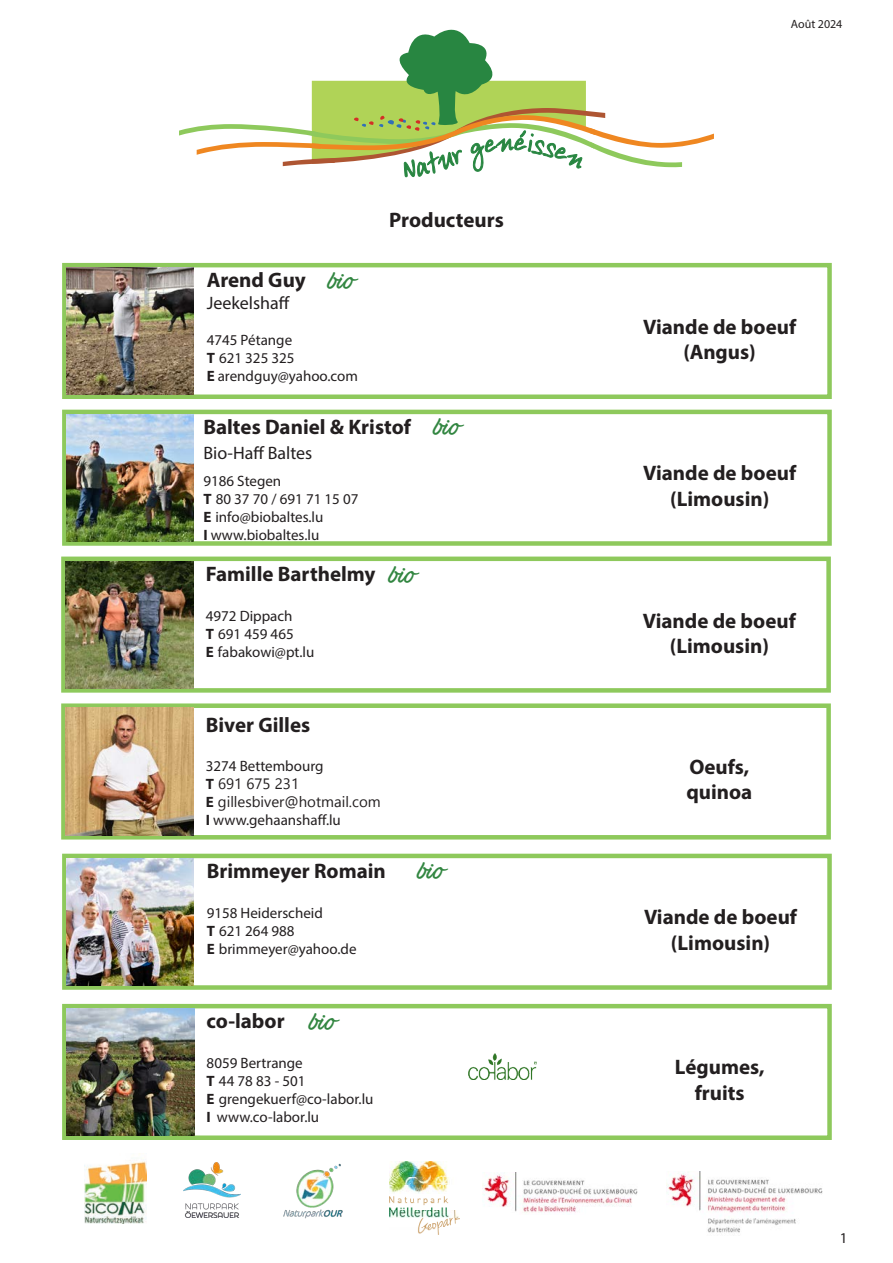
<style>
.page{position:relative;width:893px;height:1263px;background:#fff}
.page>*{position:absolute;margin:0;border:0;box-sizing:border-box;transform-origin:0 0}
.t1{font:27px "Actonia PERSONALUSE";color:#328641}
.t2{font:700 21px "Myriad Pro";color:#231f20}
.t3{font:18px "Myriad Pro";color:#231f20}
.t4{font:15px "Myriad Pro";color:#231f20}
.t5{font:700 15px "Myriad Pro";color:#231f20}
.t6{font:12px "Myriad Pro";color:#231f20}
.s1{font-weight:700}
</style>
<div class="page">
<svg style="left:179px;top:29px;width:535px;height:148px"></svg>
<div style="left:62px;top:263px;width:770px;height:136px;border:4px solid #8ec95c"></div>
<div style="left:61px;top:556px;width:770px;height:137px;border:4px solid #8ec95c"></div>
<img style="left:66px;top:267px;width:128px;height:128px">
<img style="left:66px;top:561px;width:127px;height:128px">
<div style="left:61px;top:703px;width:770px;height:136px;border:4px solid #8ec95c"></div>
<img style="left:65px;top:708px;width:128px;height:127px">
<div style="left:62px;top:854px;width:770px;height:136px;border:4px solid #8ec95c"></div>
<img style="left:66px;top:858px;width:128px;height:127px">
<img style="left:85px;top:1153px;width:61px;height:70px">
<img style="left:184px;top:1162px;width:56px;height:55px">
<img style="left:283px;top:1163px;width:60px;height:56px">
<img style="left:389px;top:1161px;width:71px;height:74px">
<div style="left:62px;top:1004px;width:770px;height:136px;border:4px solid #8ec95c"></div>
<img style="left:67px;top:1008px;width:127px;height:127px">
<img style="left:468px;top:1054px;width:69px;height:26px">
<div style="left:62px;top:410px;width:770px;height:136px;border:4px solid #8ec95c"></div>
<img style="left:66px;top:414px;width:128px;height:127px">
<img style="left:666px;top:1172px;width:157px;height:61px">
<img style="left:482px;top:1172px;width:156px;height:41px">
<p class="t1" style="left:328px;top:267px;width:28px">bio</p>
<p class="t2" style="left:207px;top:266px;width:101px">Arend Guy</p>
<p class="t3" style="left:207px;top:292px;width:85px">Jeekelshaff</p>
<p class="t4" style="left:207px;top:331px;width:87px">4745 Pétange</p>
<p class="t4" style="left:207px;top:349px;width:89px"><span class="s1">T</span> 621 325 325</p>
<p class="t4" style="left:207px;top:367px;width:153px"><span class="s1">E</span> arendguy@yahoo.com</p>
<p class="t2" style="left:389px;top:206px;width:116px">Producteurs</p>
<p class="t2" style="left:203px;top:413px;width:209px">Baltes Daniel &amp; Kristof</p>
<p class="t3" style="left:203px;top:442px;width:111px">Bio-Haff Baltes</p>
<p class="t4" style="left:203px;top:472px;width:79px">9186 Stegen</p>
<p class="t4" style="left:203px;top:490px;width:157px"><span class="s1">T</span> 80 37 70 / 691 71 15 07</p>
<p class="t4" style="left:203px;top:508px;width:122px"><span class="s1">E</span> info@biobaltes.lu</p>
<p class="t4" style="left:203px;top:526px;width:117px"><span class="s1">I</span> www.biobaltes.lu</p>
<p class="t2" style="left:206px;top:560px;width:171px">Famille Barthelmy</p>
<p class="t4" style="left:206px;top:606px;width:88px">4972 Dippach</p>
<p class="t4" style="left:206px;top:624px;width:89px"><span class="s1">T</span> 691 459 465</p>
<p class="t4" style="left:206px;top:642px;width:110px"><span class="s1">E</span> fabakowi@pt.lu</p>
<p class="t1" style="left:389px;top:561px;width:28px">bio</p>
<p class="t1" style="left:434px;top:414px;width:28px">bio</p>
<p class="t2" style="left:206px;top:711px;width:106px">Biver Gilles</p>
<p class="t4" style="left:206px;top:757px;width:119px">3274 Bettembourg</p>
<p class="t5" style="left:206px;top:774px;width:10px">T</p>
<p class="t5" style="left:206px;top:792px;width:67px">E ●●▲ ❖</p>
<p class="t4" style="left:206px;top:811px;width:137px"><span class="s1">I</span> www.gehaanshaff.lu</p>
<p class="t2" style="left:207px;top:857px;width:181px">Brimmeyer Romain</p>
<p class="t4" style="left:207px;top:903px;width:118px">9158 Heiderscheid</p>
<p class="t4" style="left:207px;top:921px;width:89px"><span class="s1">T</span> 621 264 988</p>
<p class="t4" style="left:207px;top:939px;width:151px"><span class="s1">E</span> brimmeyer@yahoo.de</p>
<p class="t1" style="left:309px;top:1008px;width:28px">bio</p>
<p class="t2" style="left:207px;top:1007px;width:80px">co-labor</p>
<p class="t4" style="left:207px;top:1053px;width:98px">8059 Bertrange</p>
<p class="t4" style="left:207px;top:1071px;width:100px"><span class="s1">T</span> 44 78 83 - 501</p>
<p class="t4" style="left:207px;top:1089px;width:168px"><span class="s1">E</span> grengekuerf@co-labor.lu</p>
<p class="t4" style="left:207px;top:1107px;width:114px"><span class="s1">I</span> www.co-labor.lu</p>
<p class="t1" style="left:418px;top:858px;width:28px">bio</p>
<p class="t6" style="left:791px;top:17px;width:53px">Août 2024</p>
<p class="t2" style="left:643px;top:313px;width:154px">Viande de boeuf</p>
<p class="t2" style="left:683px;top:338px;width:74px">(Angus)</p>
<p class="t2" style="left:643px;top:459px;width:154px">Viande de boeuf</p>
<p class="t2" style="left:670px;top:485px;width:101px">(Limousin)</p>
<p class="t2" style="left:643px;top:607px;width:154px">Viande de boeuf</p>
<p class="t2" style="left:670px;top:632px;width:101px">(Limousin)</p>
<p class="t2" style="left:689px;top:753px;width:61px">Oeufs,</p>
<p class="t2" style="left:686px;top:778px;width:68px">quinoa</p>
<p class="t2" style="left:644px;top:903px;width:154px">Viande de boeuf</p>
<p class="t2" style="left:671px;top:929px;width:101px">(Limousin)</p>
<p class="t2" style="left:675px;top:1054px;width:91px">Légumes,</p>
<p class="t2" style="left:695px;top:1079px;width:51px">fruits</p>
<p class="t4" style="left:840px;top:1229px;width:9px">1</p>
</div>
